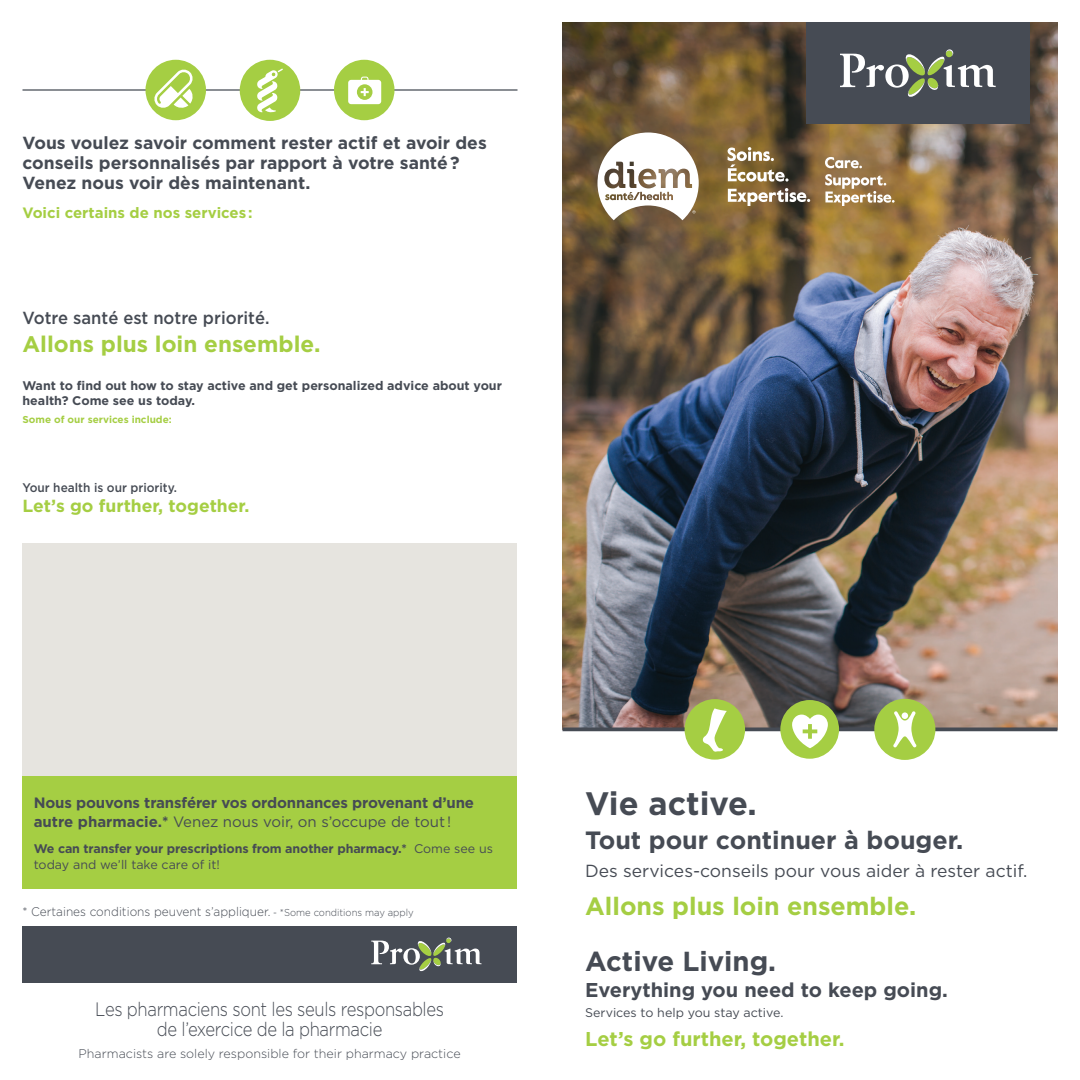
<style>
.page{position:relative;width:1080px;height:1080px;background:#fff}
.page>*{position:absolute;margin:0;border:0;box-sizing:border-box;transform-origin:0 0}
.t1{font:700 32.5px "Gotham";color:#464b54}
.t2{font:700 27.5px "Gotham";color:#464b54}
.t3{font:700 25px "Gotham";color:#464b54}
.t4{font:700 25px "Gotham";color:#a5ce43}
.t5{font:700 22.5px "Gotham";color:#a5ce43}
.t6{font:700 20px "Gotham";color:#464b54}
.t7{font:700 20px "Gotham";color:#a5ce43}
.t8{font:300 19.38px/20px "Gotham";letter-spacing:-.02em;color:#464b54;text-align:center;scale:.86 1}
.t9{font:700 17.5px/20px "Gotham";color:#464b54}
.t10{font:17.5px "Gotham";color:#464b54}
.t11{font:500 17.5px "Gotham";color:#464b54;scale:.95 1}
.t12{font:700 17.5px "Gotham";color:#a5ce43}
.t13{font:700 15px/18.8px "Gotham";letter-spacing:-.01em;color:#464b54}
.t14{font:700 15px "Gotham";color:#a5ce43}
.t15{font:700 12.5px/16.2px "Gotham";letter-spacing:-.01em;color:#464b54}
.t16{font:300 12.5px "Gotham";color:#464b54;scale:.95 1}
.t17{font:300 12.5px "Gotham";color:#464b54}
.t18{font:12.5px "Gotham";color:#464b54}
.t19{font:500 12.5px "Gotham";color:#464b54;scale:.95 1}
.t20{font:700 10px "Gotham";color:#a5ce43}
.s1{font-weight:400}
.s2{font-size:10px}
</style>
<div class="page">
<img style="left:562px;top:22px;width:496px;height:706px">
<hr style="left:22px;top:89px;width:496px;height:2px;background:#464b54">
<div style="left:22px;top:544px;width:496px;height:232px;background:#e6e4df"></div>
<div style="left:22px;top:926px;width:496px;height:56px;background:#464b54"></div>
<div style="left:22px;top:776px;width:496px;height:113px;background:#a5ce43"></div>
<div style="left:806px;top:22px;width:224px;height:102px;background:#464b54"></div>
<svg style="left:728px;top:147px;width:61px;height:35px"></svg>
<svg style="left:728px;top:188px;width:82px;height:18px"></svg>
<svg style="left:825px;top:157px;width:37px;height:11px"></svg>
<svg style="left:825px;top:174px;width:70px;height:32px"></svg>
<div style="left:240px;top:60px;width:60px;height:61px;background:#a5ce43;border-radius:50%"></div>
<svg style="left:257px;top:69px;width:26px;height:44px"></svg>
<div style="left:334px;top:60px;width:61px;height:60px;background:#a5ce43;border-radius:50%"></div>
<svg style="left:348px;top:77px;width:33px;height:27px"></svg>
<div style="left:145px;top:60px;width:61px;height:60px;background:#a5ce43;border-radius:50%"></div>
<svg style="left:154px;top:69px;width:39px;height:39px"></svg>
<hr style="left:562px;top:728px;width:496px;height:3px;background:#464b54">
<svg style="left:598px;top:132px;width:101px;height:88px"></svg>
<div style="left:685px;top:699px;width:60px;height:61px;background:#a5ce43;border-radius:50%"></div>
<svg style="left:703px;top:708px;width:24px;height:44px"></svg>
<div style="left:780px;top:700px;width:59px;height:59px;background:#a5ce43;border-radius:50%"></div>
<svg style="left:792px;top:715px;width:36px;height:33px"></svg>
<div style="left:874px;top:699px;width:61px;height:61px;background:#a5ce43;border-radius:50%"></div>
<svg style="left:893px;top:711px;width:23px;height:36px"></svg>
<svg style="left:840px;top:49px;width:156px;height:48px"></svg>
<svg style="left:371px;top:938px;width:110px;height:34px"></svg>
<h3 class="t9" style="left:22px;top:132px;width:466px">Vous voulez savoir comment rester actif et avoir des conseils personnalisés par rapport à votre santé?<br>Venez nous voir dès maintenant.</h3>
<p class="t14" style="left:22px;top:204px;width:232px">Voici certains de nos services:</p>
<h3 class="t11" style="left:22px;top:308px;width:262px">Votre santé est notre priorité.</h3>
<h3 class="t5" style="left:22px;top:331px;width:299px">Allons plus loin ensemble.</h3>
<p class="t15" style="left:22px;top:377px;width:481px;line-height:15px">Want to find out how to stay active and get personalized advice about your health? Come see us today.</p>
<p class="t20" style="left:22px;top:413px;width:151px">Some of our services include:</p>
<p class="t19" style="left:22px;top:481px;width:164px">Your health is our priority.</p>
<h3 class="t12" style="left:22px;top:496px;width:228px">Let’s go further, together.</h3>
<p class="t13" style="left:34px;top:793px;width:442px">Nous pouvons transférer vos ordonnances provenant d’une autre pharmacie.* <span class="s1">Venez nous voir, on s’occupe de tout !</span></p>
<p class="t15" style="left:34px;top:840px;width:461px">We can transfer your prescriptions from another pharmacy.* <span class="s1">Come see us today and we’ll take care of it!</span></p>
<p class="t16" style="left:22px;top:905px;width:413px">* Certaines conditions peuvent s’appliquer. <span class="s2">- *Some conditions may apply</span></p>
<h3 class="t8" style="left:95px;top:999px;width:407px">Les pharmaciens sont les seuls responsables de l’exercice de la pharmacie</h3>
<p class="t17" style="left:79px;top:1046px;width:384px">Pharmacists are solely responsible for their pharmacy practice</p>
<h1 class="t1" style="left:585px;top:785px;width:173px">Vie active.</h1>
<h3 class="t3" style="left:585px;top:825px;width:379px">Tout pour continuer à bouger.</h3>
<h3 class="t10" style="left:585px;top:862px;width:444px">Des services-conseils pour vous aider à rester actif.</h3>
<h3 class="t4" style="left:585px;top:892px;width:333px">Allons plus loin ensemble.</h3>
<h2 class="t2" style="left:585px;top:946px;width:192px">Active Living.</h2>
<h3 class="t6" style="left:585px;top:978px;width:364px">Everything you need to keep going.</h3>
<p class="t18" style="left:585px;top:1006px;width:200px">Services to help you stay active.</p>
<h3 class="t7" style="left:585px;top:1027px;width:261px">Let’s go further, together.</h3>
</div>
